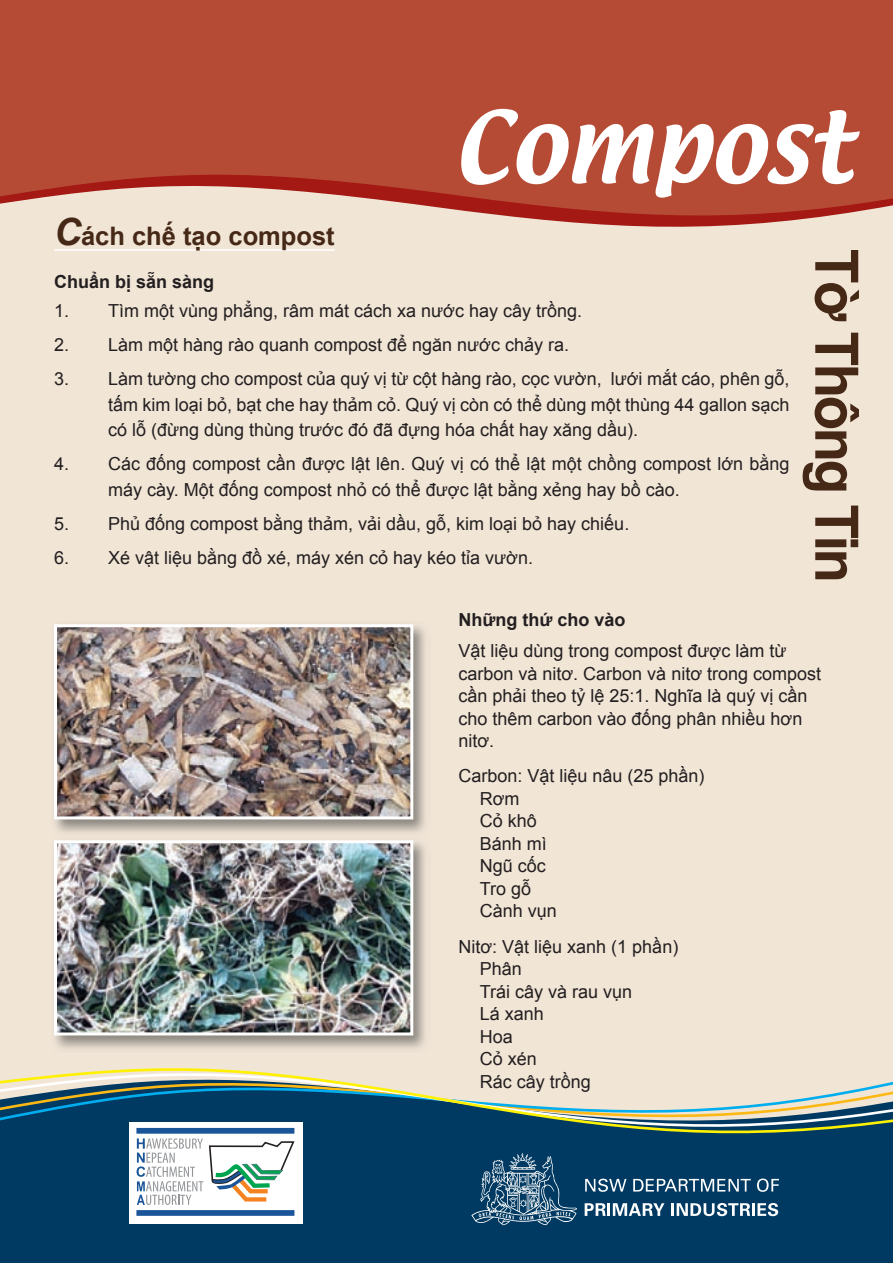
<style>
.page{position:relative;width:893px;height:1263px;background:#fff}
.page>*{position:absolute;margin:0;border:0;box-sizing:border-box;transform-origin:0 0}
.t1{font:87px "Textile";color:#fff}
.t2{font:700 60px "Arial";letter-spacing:-.05em;color:#462817;scale:.95 1}
.t3{font:700 25.5px "Arial";color:#462817}
.t4{font:18px/22.5px "Arial";color:#231f20}
.t5{font:700 18px "Arial";color:#231f20}
.s1{font-style:italic;font-size:37.5px}
</style>
<div class="page">
<div style="left:0;top:43px;width:893px;height:1179px;background:#f1e5d6"></div>
<div style="left:0;top:1143px;width:893px;height:120px;background:#003a62"></div>
<svg style="left:0;top:1068px;width:893px;height:75px"></svg>
<svg style="left:0;top:0;width:893px;height:225px;background:#b95540"></svg>
<svg style="left:471px;top:1153px;width:106px;height:73px;background:#346281"></svg>
<svg style="left:585px;top:1179px;width:41px;height:13px"></svg>
<svg style="left:633px;top:1179px;width:118px;height:12px"></svg>
<svg style="left:757px;top:1178px;width:22px;height:14px"></svg>
<svg style="left:585px;top:1203px;width:79px;height:13px"></svg>
<svg style="left:671px;top:1203px;width:107px;height:13px"></svg>
<div style="left:129px;top:1122px;width:174px;height:102px;background:#fff"></div>
<div style="left:136px;top:1210px;width:158px;height:6px;background:#1a5599"></div>
<div style="left:136px;top:1128px;width:158px;height:6px;background:#1a5599"></div>
<svg style="left:137px;top:1138px;width:157px;height:67px"></svg>
<hr style="left:54px;top:249px;width:281px;height:2px;background:#fff">
<img style="left:54px;top:625px;width:372px;height:424px">
<img style="left:58px;top:628px;width:351px;height:187px">
<div style="left:54px;top:624px;width:359px;height:195px;border:3px solid #fff"></div>
<img style="left:50px;top:837px;width:381px;height:1px">
<img style="left:58px;top:844px;width:351px;height:187px">
<div style="left:54px;top:840px;width:359px;height:195px;border:3px solid #fff"></div>
<h1 class="t1" style="left:453px;top:86px;width:401px">COMPOST</h1>
<h3 class="t3" style="left:54px;top:219px;width:282px"><span class="s1">C</span>ách chế tạo compost</h3>
<p class="t5" style="left:54px;top:269px;width:162px">Chuẩn bị sẵn sàng</p>
<p class="t4" style="left:54px;top:300px;width:530px">1. Tìm một vùng phẳng, râm mát cách xa nước hay cây trồng.</p>
<p class="t4" style="left:54px;top:334px;width:517px">2. Làm một hàng rào quanh compost để ngăn nước chảy ra.</p>
<p class="t4" style="left:108px;top:366px;width:683px;line-height:25.5px;text-align:justify;text-indent:-54px">3. Làm tường cho compost của quý vị từ cột hàng rào, cọc vườn, lưới mắt cáo, phên gỗ, tấm kim loại bỏ, bạt che hay thảm cỏ. Quý vị còn có thể dùng một thùng 44 gallon sạch có lỗ (đừng dùng thùng trước đó đã đựng hóa chất hay xăng dầu).</p>
<p class="t4" style="left:108px;top:451px;width:683px;line-height:25.5px;text-indent:-54px">4. Các đống compost cần được lật lên. Quý vị có thể lật một chồng compost lớn bằng máy cày. Một đống compost nhỏ có thể được lật bằng xẻng hay bồ cào.</p>
<p class="t4" style="left:54px;top:512px;width:577px">5. Phủ đống compost bằng thảm, vải dầu, gỗ, kim loại bỏ hay chiếu.</p>
<p class="t4" style="left:54px;top:546px;width:481px">6. Xé vật liệu bằng đồ xé, máy xén cỏ hay kéo tỉa vườn.</p>
<h2 class="t2" style="left:876px;top:249px;width:353px;rotate:90deg">Tờ Thông Tin</h2>
<p class="t5" style="left:458px;top:608px;width:169px">Những thứ cho vào</p>
<p class="t4" style="left:458px;top:640px;width:364px">Vật liệu dùng trong compost được làm từ carbon và nitơ. Carbon và nitơ trong compost cần phải theo tỷ lệ 25:1. Nghĩa là quý vị cần cho thêm carbon vào đống phân nhiều hơn nitơ.</p>
<p class="t4" style="left:480px;top:765px;width:226px;text-indent:-21px">Carbon: Vật liệu nâu (25 phần)<br>Rơm<br>Cỏ khô<br>Bánh mì<br>Ngũ cốc<br>Tro gỗ<br>Cành vụn</p>
<p class="t4" style="left:480px;top:935px;width:200px;text-indent:-21px">Nitơ: Vật liệu xanh (1 phần)<br>Phân<br>Trái cây và rau vụn<br>Lá xanh<br>Hoa<br>Cỏ xén<br>Rác cây trồng</p>
</div>
